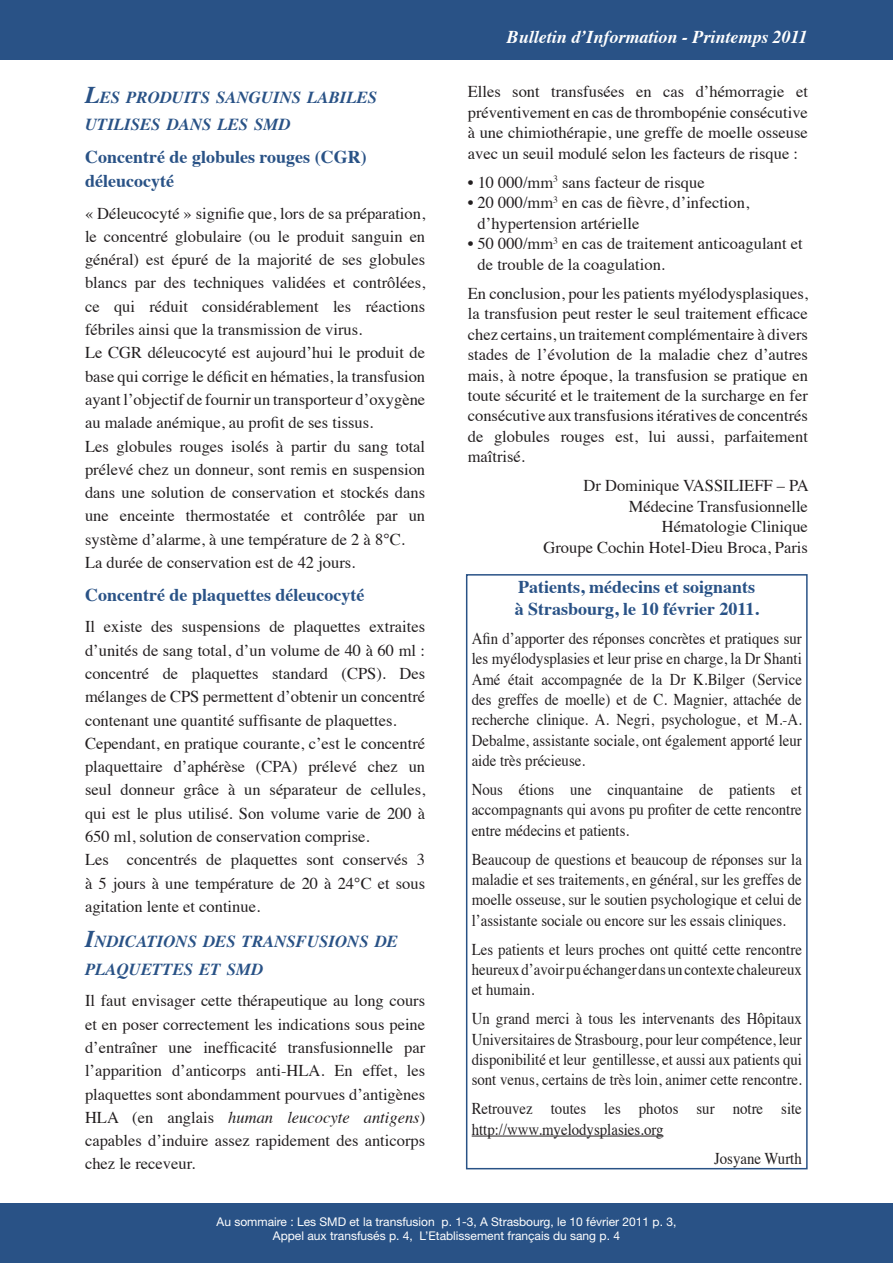
<style>
.page{position:relative;width:893px;height:1263px;background:#fff}
.page>*{position:absolute;margin:0;border:0;box-sizing:border-box;transform-origin:0 0}
.t1{font:700 18px/24px "Times";color:#295286}
.t2{font:italic 700 18px "Times";color:#fff}
.t3{font:italic 700 16.8px/27px "Times";color:#295286}
.t4{font:16.5px/23.2px "Times";color:#231f20}
.t5{font:16.5px/20.4px "Times";color:#231f20;text-align:justify;scale:.9 1}
.t6{font:12px/14.4px "Helvetica Neue LT Std";color:#fff;text-align:center}
.s1{font-size:24px}
.s2{font-style:italic}
</style>
<div class="page">
<div style="left:0;top:0;width:893px;height:60px;background:#295286"></div>
<div style="left:0;top:1203px;width:893px;height:60px;background:#295286"></div>
<hr style="left:472px;top:1135px;width:191px;height:1px;background:#231f20">
<div style="left:466px;top:574px;width:342px;height:595px;border:2px solid #295286"></div>
<p class="t3" style="left:85px;top:82px;width:294px"><span class="s1">L</span>ES PRODUITS SANGUINS LABILES<br>UTILISES DANS LES SMD</p>
<p class="t1" style="left:85px;top:143px;width:283px">Concentré de globules rouges (CGR) déleucocyté</p>
<p class="t4" style="left:85px;top:200px;width:342px">« Déleucocyté » signifie que, lors de sa préparation, le concentré globulaire (ou le produit sanguin en général) est épuré de la majorité de ses globules blancs par des techniques validées et contrôlées, ce qui réduit considérablement les réactions fébriles ainsi que la transmission de virus.<br>Le CGR déleucocyté est aujourd’hui le produit de base qui corrige le déficit en hématies, la transfusion ayant l’objectif de fournir un transporteur d’oxygène au malade anémique, au profit de ses tissus.<br>Les globules rouges isolés à partir du sang total prélevé chez un donneur, sont remis en suspension dans une solution de conservation et stockés dans une enceinte thermostatée et contrôlée par un système d’alarme, à une température de 2 à 8°C.<br>La durée de conservation est de 42 jours.</p>
<p class="t1" style="left:85px;top:580px;width:281px">Concentré de plaquettes déleucocyté</p>
<p class="t4" style="left:85px;top:614px;width:342px">Il existe des suspensions de plaquettes extraites d’unités de sang total, d’un volume de 40 à 60 ml : concentré de plaquettes standard (CPS). Des mélanges de CPS permettent d’obtenir un concentré contenant une quantité suffisante de plaquettes.<br>Cependant, en pratique courante, c’est le concentré plaquettaire d’aphérèse (CPA) prélevé chez un seul donneur grâce à un séparateur de cellules, qui est le plus utilisé. Son volume varie de 200 à 650 ml, solution de conservation comprise.<br>Les concentrés de plaquettes sont conservés 3 à 5 jours à une température de 20 à 24°C et sous agitation lente et continue.</p>
<p class="t3" style="left:85px;top:927px;width:315px"><span class="s1">I</span>NDICATIONS DES TRANSFUSIONS DE<br>PLAQUETTES ET SMD</p>
<p class="t4" style="left:85px;top:988px;width:342px;text-align:justify">Il faut envisager cette thérapeutique au long cours et en poser correctement les indications sous peine d’entraîner une inefficacité transfusionnelle par l’apparition d’anticorps anti-HLA. En effet, les plaquettes sont abondamment pourvues d’antigènes HLA (en anglais <span class="s2">human leucocyte antigens</span>) capables d’induire assez rapidement des anticorps chez le receveur.</p>
<p class="t2" style="left:507px;top:20px;width:303px">Bulletin d’Information - Printemps 2011</p>
<p class="t4" style="left:468px;top:80px;width:342px;line-height:20.4px;text-align:justify">Elles sont transfusées en cas d’hémorragie et préventivement en cas de thrombopénie consécutive à une chimiothérapie, une greffe de moelle osseuse avec un seuil modulé selon les facteurs de risque :</p>
<p class="t4" style="left:468px;top:169px;width:238px">• 10 000/mm<sup>3</sup> sans facteur de risque</p>
<p class="t4" style="left:478px;top:191px;width:273px;line-height:20.4px;text-indent:-10px">• 20 000/mm<sup>3</sup> en cas de fièvre, d’infection, d’hypertension artérielle</p>
<p class="t4" style="left:478px;top:232px;width:327px;line-height:20.4px;text-indent:-10px">• 50 000/mm<sup>3</sup> en cas de traitement anticoagulant et de trouble de la coagulation.</p>
<p class="t4" style="left:468px;top:281px;width:342px;line-height:20.4px;text-align:justify">En conclusion, pour les patients myélodysplasiques, la transfusion peut rester le seul traitement efficace chez certains, un traitement complémentaire à divers stades de l’évolution de la maladie chez d’autres mais, à notre époque, la transfusion se pratique en toute sécurité et le traitement de la surcharge en fer consécutive aux transfusions itératives de concentrés de globules rouges est, lui aussi, parfaitement maîtrisé.</p>
<p class="t4" style="left:543px;top:474px;width:267px;line-height:20.4px;text-align:right">Dr Dominique VASSILIEFF – PA<br>Médecine Transfusionnelle<br>Hématologie Clinique<br>Groupe Cochin Hotel-Dieu Broca, Paris</p>
<p class="t1" style="left:515px;top:574px;width:246px;line-height:21.6px">Patients, médecins et soignants à Strasbourg, le 10 février 2011.</p>
<p class="t5" style="left:472px;top:627px;width:368px">Afin d’apporter des réponses concrètes et pratiques sur les myélodysplasies et leur prise en charge, la Dr Shanti Amé était accompagnée de la Dr K.Bilger (Service des greffes de moelle) et de C. Magnier, attachée de recherche clinique. A. Negri, psychologue, et M.-A.<br>Debalme, assistante sociale, ont également apporté leur aide très précieuse.</p>
<p class="t5" style="left:472px;top:778px;width:368px">Nous étions une cinquantaine de patients et accompagnants qui avons pu profiter de cette rencontre entre médecins et patients.</p>
<p class="t5" style="left:472px;top:847px;width:368px">Beaucoup de questions et beaucoup de réponses sur la maladie et ses traitements, en général, sur les greffes de moelle osseuse, sur le soutien psychologique et celui de l’assistante sociale ou encore sur les essais cliniques.</p>
<p class="t5" style="left:472px;top:937px;width:368px">Les patients et leurs proches ont quitté cette rencontre heureux d’avoir pu échanger dans un contexte chaleureux et humain.</p>
<p class="t5" style="left:472px;top:1007px;width:368px">Un grand merci à tous les intervenants des Hôpitaux Universitaires de Strasbourg, pour leur compétence, leur disponibilité et leur gentillesse, et aussi aux patients qui sont venus, certains de très loin, animer cette rencontre.</p>
<p class="t5" style="left:472px;top:1097px;width:368px">Retrouvez toutes les photos sur notre site http://www.myelodysplasies.org</p>
<p class="t5" style="left:714px;top:1146px;width:99px">Josyane Wurth</p>
<p class="t6" style="left:186px;top:1214px;width:523px">Au sommaire : 2<sup>ème</sup> Journée Nationale d’information p. 1, Les patients et les essais cliniques p. 1,<br>Prochaines réunions p tient -médecins p. 3, L s allog effes de cellules souches p. 4</p>
<p class="t6" style="left:217px;top:1214px;width:461px">Au sommaire : Les SMD et la transfusion p. 1-3, A Strasbourg, le 10 février 2011 p. 3,<br>Appel aux transfusés p. 4, L’Etablissement français du sang p. 4</p>
</div>
